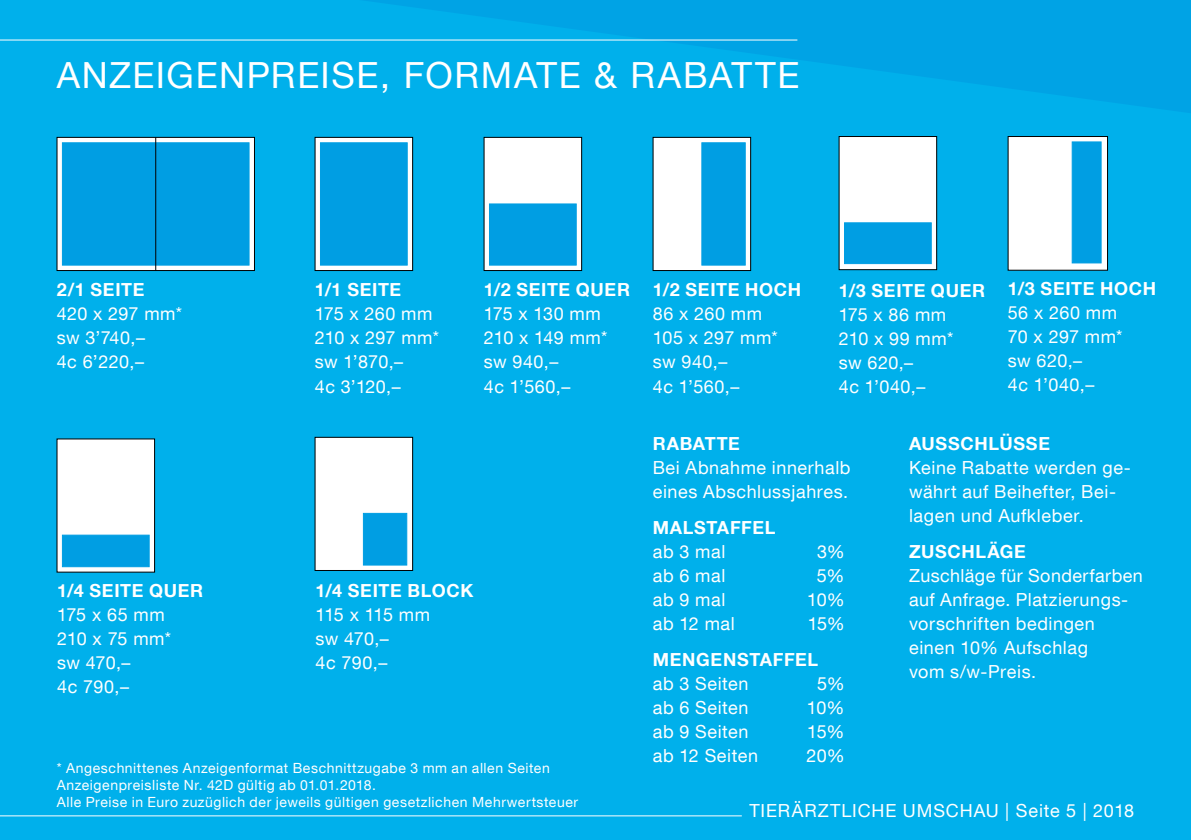
<style>
.page{position:relative;width:1191px;height:840px;background:#fff}
.page>*{position:absolute;margin:0;border:0;box-sizing:border-box;transform-origin:0 0}
.t1{font:36px "Helvetica Neue LT Com";color:#fff}
.t2{font:18px/24px "Helvetica Neue LT Com";letter-spacing:.03em;color:#fff}
.t3{font:700 18px "Helvetica Neue LT Com";letter-spacing:.035em;color:#fff}
.t4{font:18px/24px "Helvetica Neue LT Com";letter-spacing:.01em;color:#fff}
.t5{font:18px/24px "Helvetica Neue LT Com";letter-spacing:.005em;color:#fff}
.t6{font:14px/16.8px "Helvetica Neue LT Com";letter-spacing:.04em;color:#fff}
</style>
<div class="page">
<div style="left:0;top:0;width:1191px;height:839px;background:#00b0eb"></div>
<svg style="left:28px;top:0;width:1163px;height:145px"></svg>
<hr style="left:0;top:40px;width:797px;height:1px;background:#fff">
<svg style="left:57px;top:137px;width:198px;height:134px;background:#c5cfd4"></svg>
<div style="left:62px;top:142px;width:187px;height:123px;background:#009ee3;border:1px solid #009ee3"></div>
<hr style="left:155px;top:137px;width:1px;height:133px;background:#000">
<div style="left:315px;top:137px;width:98px;height:134px;background:#fff;border:1px solid #000"></div>
<div style="left:320px;top:142px;width:87px;height:123px;background:#009ee3;border:1px solid #009ee3"></div>
<div style="left:484px;top:137px;width:98px;height:134px;background:#fff;border:1px solid #000"></div>
<div style="left:489px;top:203px;width:87px;height:62px;background:#009ee3;border:1px solid #009ee3"></div>
<div style="left:653px;top:137px;width:98px;height:134px;background:#fff;border:1px solid #000"></div>
<div style="left:701px;top:142px;width:44px;height:123px;background:#009ee3;border:1px solid #009ee3"></div>
<div style="left:838px;top:136px;width:99px;height:134px;background:#fff;border:1px solid #000"></div>
<div style="left:844px;top:222px;width:87px;height:42px;background:#009ee3;border:1px solid #009ee3"></div>
<div style="left:1007px;top:136px;width:100px;height:134px;background:#fff"></div>
<div style="left:1071px;top:141px;width:30px;height:122px;background:#009ee3;border:1px solid #009ee3"></div>
<div style="left:57px;top:438px;width:98px;height:134px;background:#fff"></div>
<div style="left:62px;top:534px;width:87px;height:32px;background:#009ee3;border:1px solid #009ee3"></div>
<div style="left:315px;top:437px;width:98px;height:133px;background:#fff;border:1px solid #000"></div>
<div style="left:363px;top:513px;width:44px;height:52px;background:#009ee3;border:1px solid #009ee3"></div>
<hr style="left:0;top:815px;width:742px;height:1px;background:#fff">
<h1 class="t1" style="left:57px;top:53px;width:49px">Anzeigenpreise</h1>
<h1 class="t1" style="left:380px;top:53px;width:72px">, Formate</h1>
<h1 class="t1" style="left:594px;top:53px;width:89px">&amp; Rabatte</h1>
<p class="t3" style="left:57px;top:278px;width:89px">2/1 SEITE</p>
<p class="t2" style="left:57px;top:301px;width:127px">420 x 297 mm* sw 3’740,–<br>4c 6’220,–</p>
<p class="t3" style="left:315px;top:278px;width:88px">1/1 SEITE</p>
<p class="t4" style="left:315px;top:301px;width:126px">175 x 260 mm<br>210 x 297 mm* sw 1’870,–<br>4c 3’120,–</p>
<p class="t3" style="left:484px;top:278px;width:148px">1/2 SEITE QUER</p>
<p class="t2" style="left:484px;top:301px;width:125px">175 x 130 mm<br>210 x 149 mm* sw 940,–<br>4c 1’560,–</p>
<p class="t3" style="left:653px;top:278px;width:147px">1/2 SEITE HOCH</p>
<p class="t2" style="left:653px;top:301px;width:126px">86 x 260 mm<br>105 x 297 mm* sw 940,–<br>4c 1’560,–</p>
<p class="t3" style="left:838px;top:279px;width:148px">1/3 SEITE QUER</p>
<p class="t2" style="left:838px;top:301px;width:116px">175 x 86 mm<br>210 x 99 mm* sw 620,–<br>4c 1’040,–</p>
<p class="t3" style="left:1007px;top:277px;width:147px">1/3 SEITE HOCH</p>
<p class="t2" style="left:1007px;top:300px;width:116px">56 x 260 mm<br>70 x 297 mm* sw 620,–<br>4c 1’040,–</p>
<p class="t3" style="left:57px;top:578px;width:147px">1/4 SEITE QUER</p>
<p class="t4" style="left:57px;top:601px;width:115px">175 x 65 mm<br>210 x 75 mm* sw 470,–<br>4c 790,–</p>
<p class="t3" style="left:315px;top:578px;width:159px">1/4 SEITE BLOCK</p>
<p class="t5" style="left:315px;top:601px;width:116px">115 x 115 mm sw 470,–<br>4c 790,–</p>
<p class="t6" style="left:57px;top:759px;width:523px">* Angeschnittenes Anzeigenformat Beschnittzugabe 3 mm an allen Seiten<br>Anzeigenpreisliste Nr. 42D gültig ab 01.01.2018.<br>Alle Preise in Euro zuzüglich der jeweils gültigen gesetzlichen Mehrwertsteuer</p>
<p class="t3" style="left:653px;top:432px;width:89px">RABATTE</p>
<p class="t2" style="left:653px;top:455px;width:199px">Bei Abnahme innerhalb eines Abschlussjahres.</p>
<p class="t3" style="left:653px;top:516px;width:124px">MALSTAFFEL</p>
<p class="t2" style="left:653px;top:539px;width:74px">ab 3 mal</p>
<p class="t2" style="left:817px;top:539px;width:29px">3%</p>
<p class="t2" style="left:653px;top:563px;width:74px">ab 6 mal</p>
<p class="t2" style="left:817px;top:563px;width:29px">5%</p>
<p class="t2" style="left:653px;top:587px;width:74px">ab 9 mal</p>
<p class="t2" style="left:807px;top:587px;width:39px">10%</p>
<p class="t2" style="left:653px;top:611px;width:84px">ab 12 mal</p>
<p class="t2" style="left:807px;top:611px;width:39px">15%</p>
<p class="t3" style="left:653px;top:648px;width:167px">MENGENSTAFFEL</p>
<p class="t2" style="left:653px;top:671px;width:97px">ab 3 Seiten</p>
<p class="t2" style="left:817px;top:671px;width:29px">5%</p>
<p class="t2" style="left:653px;top:695px;width:97px">ab 6 Seiten</p>
<p class="t2" style="left:806px;top:695px;width:39px">10%</p>
<p class="t2" style="left:653px;top:719px;width:97px">ab 9 Seiten</p>
<p class="t2" style="left:807px;top:719px;width:39px">15%</p>
<p class="t2" style="left:653px;top:743px;width:107px">ab 12 Seiten</p>
<p class="t2" style="left:806px;top:743px;width:40px">20%</p>
<p class="t3" style="left:909px;top:432px;width:142px">AUSSCHLÜSSE</p>
<p class="t2" style="left:909px;top:455px;width:223px">Keine Rabatte werden ge&shy;währt auf Beihefter, Bei&shy;lagen und Aufkleber.</p>
<p class="t3" style="left:909px;top:540px;width:118px">ZUSCHLÄGE</p>
<p class="t2" style="left:909px;top:562px;width:235px">Zuschläge für Sonderfarben auf Anfrage. Platzierungs&shy;vorschriften bedingen einen 10% Aufschlag<br>vom s/w-Preis.</p>
<p class="t2" style="left:749px;top:797px;width:13px">tierärztliche</p>
<p class="t2" style="left:903px;top:797px;width:29px">Umschau</p>
<p class="t2" style="left:1005px;top:797px;width:130px">| Seite 5 | 2018</p>
</div>
